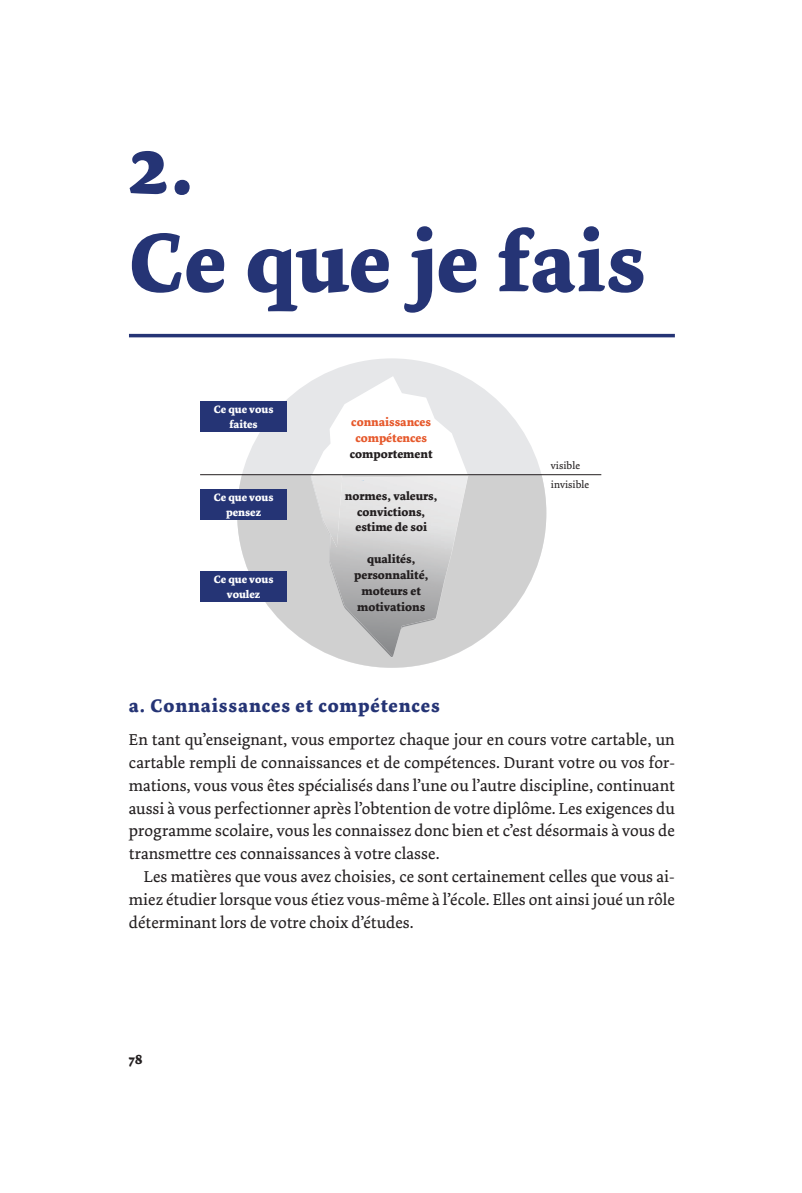
<style>
.page{position:relative;width:802px;height:1193px;background:#fff}
.page>*{position:absolute;margin:0;border:0;box-sizing:border-box;transform-origin:0 0}
.t1{font:700 87.5px/98px "Dolly Pro";letter-spacing:.005em;color:#253475}
.t2{font:700 19.25px "Dolly Pro";letter-spacing:.045em;color:#253475}
.t3{font:16.62px "Dolly Pro";color:#231f20}
.t4{font:700 14px "Dolly Pro";color:#231f20}
.t5{font:700 12.25px/15.8px "Dolly Pro";color:#231f20;text-align:center}
.t6{font:700 12.25px/15.8px "Dolly Pro";color:#e6592c;text-align:center}
.t7{font:700 11.2px/15.4px "Dolly Pro";color:#fff;text-align:center}
.t8{font:10.5px/19.2px "Dolly Pro";color:#231f20}
.s1{color:#231f20}
</style>
<div class="page">
<hr style="left:129px;top:334px;width:546px;height:3px;background:#253475">
<div style="left:237px;top:358px;width:309px;height:309px;background:#e6e7e9;border-radius:50%"></div>
<svg style="left:237px;top:475px;width:309px;height:192px;fill:#d0d0d0"></svg>
<svg style="left:310px;top:376px;width:158px;height:282px"></svg>
<hr style="left:200px;top:474px;width:401px;height:1px;background:#231f20">
<div style="left:200px;top:401px;width:87px;height:30px;background:#253475"></div>
<div style="left:200px;top:489px;width:87px;height:30px;background:#253475"></div>
<div style="left:200px;top:570px;width:87px;height:31px;background:#253475"></div>
<p class="t1" style="left:129px;top:116px;width:518px">2.<br>Ce que je fais</p>
<p class="t7" style="left:214px;top:401px;width:61px">Ce que vous faites</p>
<p class="t7" style="left:214px;top:489px;width:61px">Ce que vous pensez</p>
<p class="t7" style="left:214px;top:571px;width:61px">Ce que vous voulez</p>
<p class="t6" style="left:350px;top:414px;width:84px">connaissances compétences <span class="s1">comportement</span></p>
<p class="t5" style="left:345px;top:488px;width:94px">normes, valeurs, convictions, estime de soi</p>
<p class="t5" style="left:354px;top:551px;width:76px">qualités, personnalité, moteurs et motivations</p>
<p class="t8" style="left:551px;top:456px;width:40px">visible invisible</p>
<p class="t2" style="left:129px;top:693px;width:312px">a. Connaissances et compétences</p>
<p class="t3" style="left:129px;top:729px;width:547px">En tant qu’enseignant, vous emportez chaque jour en cours votre cartable, un</p>
<p class="t3" style="left:129px;top:752px;width:547px">cartable rempli de connaissances et de compétences. Durant votre ou vos for-</p>
<p class="t3" style="left:129px;top:774px;width:547px">mations, vous vous êtes spécialisés dans l’une ou l’autre discipline, continuant</p>
<p class="t3" style="left:129px;top:797px;width:547px">aussi à vous perfectionner après l’obtention de votre diplôme. Les exigences du</p>
<p class="t3" style="left:129px;top:820px;width:547px">programme scolaire, vous les connaissez donc bien et c’est désormais à vous de</p>
<p class="t3" style="left:129px;top:843px;width:312px">transmettre ces connaissances à votre classe.</p>
<p class="t3" style="left:144px;top:865px;width:532px">Les matières que vous avez choisies, ce sont certainement celles que vous ai-</p>
<p class="t3" style="left:129px;top:888px;width:547px">miez étudier lorsque vous étiez vous-même à l’école. Elles ont ainsi joué un rôle</p>
<p class="t3" style="left:129px;top:911px;width:286px">déterminant lors de votre choix d’études.</p>
<p class="t4" style="left:129px;top:1050px;width:15px">78</p>
</div>
